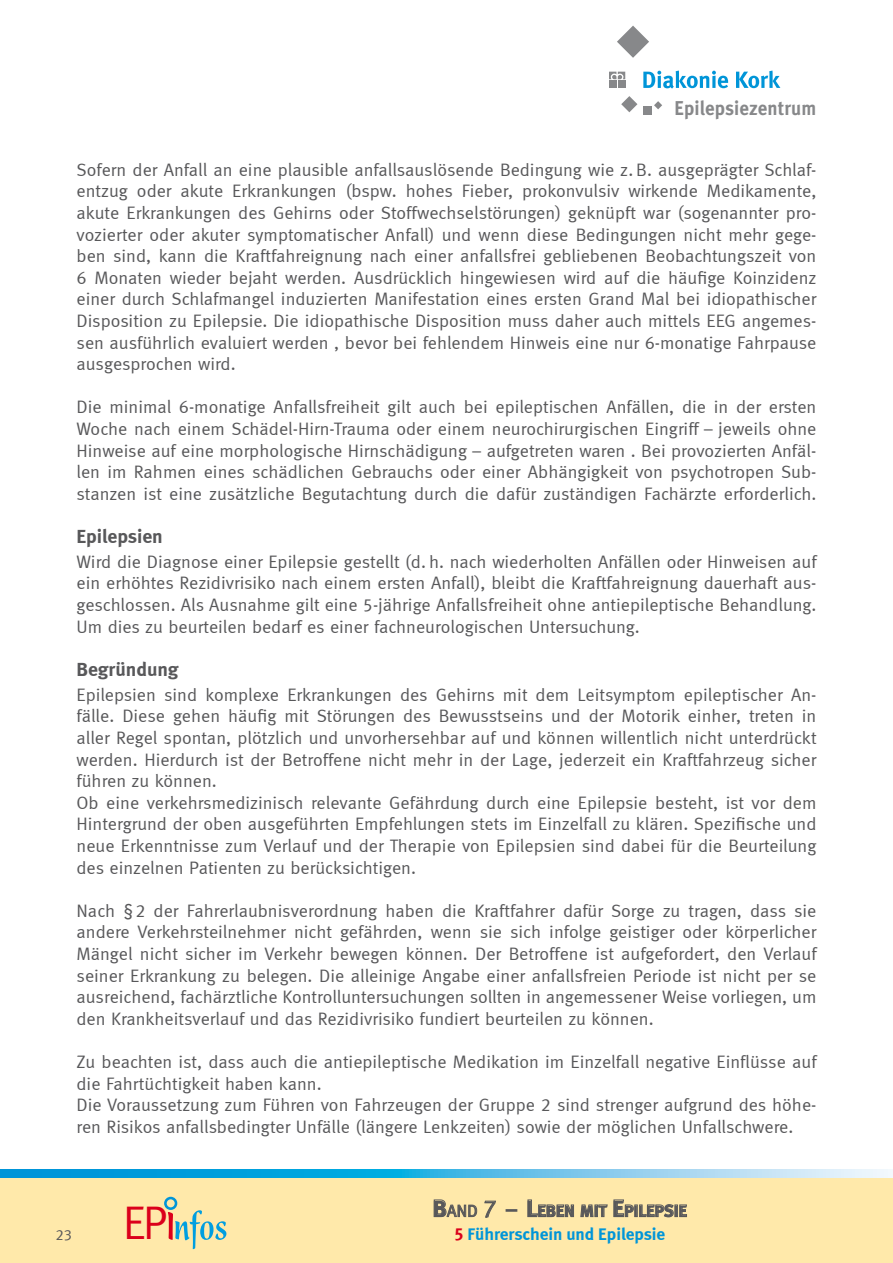
<style>
.page{position:relative;width:893px;height:1263px;background:#fff}
.page>*{position:absolute;margin:0;border:0;box-sizing:border-box;transform-origin:0 0}
.t1{font:47.1px "Meta Normal LF";color:#db001b;scale:.94 1}
.t2{font:700 19.95px "Meta Normal LF";letter-spacing:.01em;color:#87888a;scale:.94 1}
.t3{font:700 19.5px "Meta Normal LF";color:#58585a}
.t4{font:18px/21.6px "Meta Normal LF";color:#58585a;text-align:justify}
.t5{font:700 17.25px "Meta Normal LF";color:#0095d8}
.t6{font:700 16.8px "Meta Normal LF";color:#58585a}
.t7{font:15px "Meta Normal LF";color:#58585a}
.s1{font-size:24px}
.s2{font-weight:400}
.s3{font-weight:400;font-size:24px}
.s4{color:#db001b}
</style>
<div class="page">
<div style="left:0;top:1178px;width:893px;height:85px;background:#ffe9aa"></div>
<svg style="left:0;top:1169px;width:893px;height:9px;background:#51bbe6"></svg>
<svg style="left:643px;top:71px;width:85px;height:18px"></svg>
<svg style="left:736px;top:71px;width:44px;height:17px"></svg>
<svg style="left:617px;top:26px;width:32px;height:32px"></svg>
<svg style="left:621px;top:96px;width:16px;height:16px"></svg>
<div style="left:643px;top:107px;width:8px;height:8px;background:#87888a"></div>
<svg style="left:654px;top:101px;width:8px;height:8px"></svg>
<div style="left:618px;top:81px;width:7px;height:7px;background:#87888a"></div>
<div style="left:609px;top:81px;width:7px;height:7px;background:#87888a"></div>
<svg style="left:609px;top:72px;width:16px;height:7px"></svg>
<div style="left:164px;top:1197px;width:13px;height:13px;border:3px solid #0095d8;border-radius:50%"></div>
<svg style="left:168px;top:1210px;width:58px;height:39px"></svg>
<svg style="left:433px;top:1199px;width:44px;height:19px"></svg>
<svg style="left:484px;top:1200px;width:12px;height:18px"></svg>
<svg style="left:527px;top:1199px;width:47px;height:18px"></svg>
<svg style="left:580px;top:1199px;width:107px;height:18px"></svg>
<p class="t2" style="left:675px;top:96px;width:152px">Epilepsiezentrum</p>
<p class="t4" style="left:77px;top:158px;width:742px">Sofern der Anfall an eine plausible anfallsauslösende Bedingung wie z. B. ausgeprägter Schlaf&shy;entzug oder akute Erkrankungen (bspw. hohes Fieber, prokonvulsiv wirkende Medikamente, akute Erkrankungen des Gehirns oder Stoffwechselstörungen) geknüpft war (sogenannter pro&shy;vozierter oder akuter symptomatischer Anfall) und wenn diese Bedingungen nicht mehr gege&shy;ben sind, kann die Kraftfahreignung nach einer anfallsfrei gebliebenen Beobachtungszeit von 6 Monaten wieder bejaht werden. Ausdrücklich hingewiesen wird auf die häufige Koinzidenz einer durch Schlafmangel induzierten Manifestation eines ersten Grand Mal bei idiopathischer Disposition zu Epilepsie. Die idiopathische Disposition muss daher auch mittels EEG angemes&shy;sen ausführlich evaluiert werden , bevor bei fehlendem Hinweis eine nur 6-monatige Fahrpause ausgesprochen wird.</p>
<p class="t4" style="left:77px;top:396px;width:741px">Die minimal 6-monatige Anfallsfreiheit gilt auch bei epileptischen Anfällen, die in der ersten Woche nach einem Schädel-Hirn-Trauma oder einem neurochirurgischen Eingriff – jeweils ohne Hinweise auf eine morphologische Hirnschädigung – aufgetreten waren . Bei provozierten Anfäl&shy;len im Rahmen eines schädlichen Gebrauchs oder einer Abhängigkeit von psychotropen Sub&shy;stanzen ist eine zusätzliche Begutachtung durch die dafür zuständigen Fachärzte erforderlich.</p>
<p class="t3" style="left:77px;top:524px;width:88px">Epilepsien</p>
<p class="t4" style="left:77px;top:550px;width:742px">Wird die Diagnose einer Epilepsie gestellt (d. h. nach wiederholten Anfällen oder Hinweisen auf ein erhöhtes Rezidivrisiko nach einem ersten Anfall), bleibt die Kraftfahreignung dauerhaft aus&shy;geschlossen. Als Ausnahme gilt eine 5-jährige Anfallsfreiheit ohne antiepileptische Behandlung.<br>Um dies zu beurteilen bedarf es einer fachneurologischen Untersuchung.</p>
<p class="t3" style="left:77px;top:657px;width:104px">Begründung</p>
<p class="t4" style="left:77px;top:683px;width:742px;text-align:left">Epilepsien sind komplexe Erkrankungen des Gehirns mit dem Leitsymptom epileptischer An&shy;fälle. Diese gehen häufig mit Störungen des Bewusstseins und der Motorik einher, treten in aller Regel spontan, plötzlich und unvorhersehbar auf und können willentlich nicht unterdrückt werden. Hierdurch ist der Betroffene nicht mehr in der Lage, jederzeit ein Kraftfahrzeug sicher führen zu können.<br>Ob eine verkehrsmedizinisch relevante Gefährdung durch eine Epilepsie besteht, ist vor dem Hintergrund der oben ausgeführten Empfehlungen stets im Einzelfall zu klären. Spezifische und neue Erkenntnisse zum Verlauf und der Therapie von Epilepsien sind dabei für die Beurteilung des einzelnen Patienten zu berücksichtigen.</p>
<p class="t4" style="left:77px;top:899px;width:742px">Nach §2 der Fahrerlaubnisverordnung haben die Kraftfahrer dafür Sorge zu tragen, dass sie andere Verkehrsteilnehmer nicht gefährden, wenn sie sich infolge geistiger oder körperlicher Mängel nicht sicher im Verkehr bewegen können. Der Betroffene ist aufgefordert, den Verlauf seiner Erkrankung zu belegen. Die alleinige Angabe einer anfallsfreien Periode ist nicht per se ausreichend, fachärztliche Kontrolluntersuchungen sollten in angemessener Weise vorliegen, um den Krankheitsverlauf und das Rezidivrisiko fundiert beurteilen zu können.</p>
<p class="t4" style="left:77px;top:1051px;width:742px;text-align:left">Zu beachten ist, dass auch die antiepileptische Medikation im Einzelfall negative Einflüsse auf die Fahrtüchtigkeit haben kann.<br>Die Voraussetzung zum Führen von Fahrzeugen der Gruppe 2 sind strenger aufgrund des höhe&shy;ren Risikos anfallsbedingter Unfälle (längere Lenkzeiten) sowie der möglichen Unfallschwere.</p>
<p class="t7" style="left:55px;top:1226px;width:18px">23</p>
<h1 class="t1" style="left:123px;top:1196px;width:48px">EP</h1>
<p class="t6" style="left:432px;top:1201px;width:256px"><span class="s1">B</span><span class="s2">and</span> <span class="s3">7</span> <span class="s1">–</span> <span class="s1">L</span>EBEN MIT <span class="s1">E</span>PILEPSIE</p>
<p class="t5" style="left:454px;top:1223px;width:213px"><span class="s4">5</span> Führerschein und Epilepsie</p>
</div>
